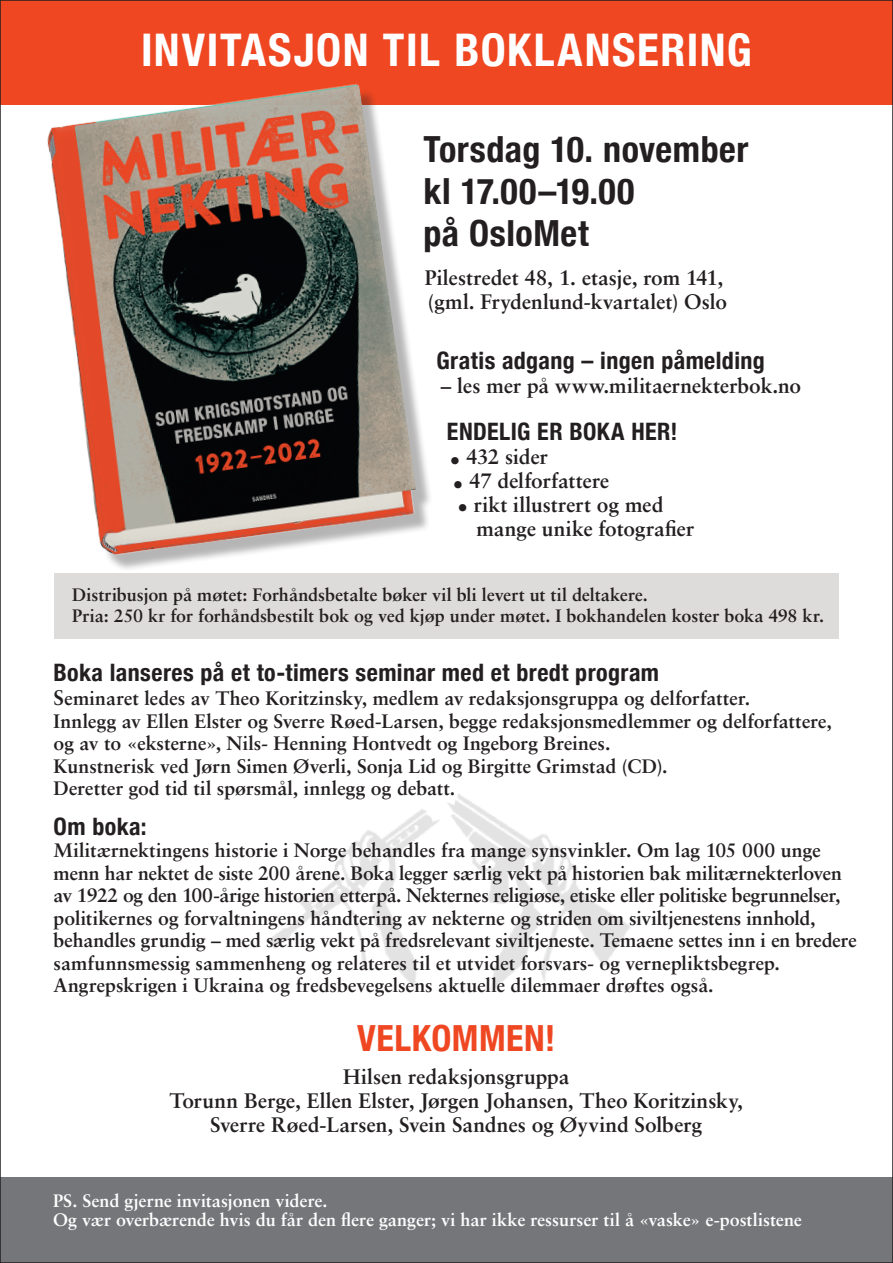
<style>
.page{position:relative;width:893px;height:1263px;background:#fff}
.page>*{position:absolute;margin:0;border:0;box-sizing:border-box;transform-origin:0 0}
.t1{font:700 condensed 45px "Helvetica Neue";letter-spacing:.035em;color:#fff}
.t2{font:700 condensed 36px/42px "Helvetica Neue";letter-spacing:.015em;color:#231f20}
.t3{font:700 condensed 36px "Helvetica Neue";letter-spacing:.015em;color:#ef4722}
.t4{font:700 condensed 24px "Helvetica Neue";letter-spacing:.02em;color:#231f20}
.t5{font:700 21px/24px "Sabon";color:#231f20}
.t6{font:700 19.5px/22.5px "Sabon";color:#231f20}
.t7{font:700 18px/21px "Sabon";color:#231f20}
.t8{font:700 18px/19.5px "Sabon";color:#fff}
.s1{font-size:21px}
</style>
<div class="page">
<div style="left:0;top:1177px;width:892px;height:86px;background:#757679"></div>
<div style="left:0;top:0;width:892px;height:104px;background:#ef4722"></div>
<div style="left:52px;top:90px;width:381px;height:482px;background:#231f20;opacity:.33"></div>
<img style="left:3px;top:104px;width:420px;height:468px">
<svg style="left:47px;top:83px;width:376px;height:481px"></svg>
<img style="left:269px;top:794px;width:361px;height:197px">
<div style="left:54px;top:573px;width:785px;height:66px;background:#dedcda"></div>
<h1 class="t1" style="left:141px;top:12px;width:612px">INVITASJON TIL BOKLANSERING</h1>
<h2 class="t2" style="left:423px;top:126px;width:327px">Torsdag 10. november kl 17.00–19.00<br>på OsloMet</h2>
<p class="t5" style="left:425px;top:265px;width:304px">Pilestredet 48, 1. etasje, rom 141, (gml. Frydenlund-kvartalet) Oslo</p>
<p class="t4" style="left:436px;top:340px;width:330px">Gratis adgang – ingen påmelding</p>
<p class="t5" style="left:441px;top:373px;width:362px">– les mer på www.militaernekterbok.no</p>
<p class="t4" style="left:447px;top:411px;width:232px">ENDELIG ER BOKA HER!</p>
<p class="t5" style="left:450px;top:444px;width:100px">• 432 sider</p>
<p class="t5" style="left:453px;top:468px;width:158px">• 47 delforfattere</p>
<p class="t5" style="left:476px;top:492px;width:219px;text-indent:-19px">• rikt illustrert og med mange unike fotografier</p>
<p class="t7" style="left:72px;top:584px;width:753px">Distribusjon på møtet: Forhåndsbetalte bøker vil bli levert ut til deltakere.<br>Pria: 250 kr for forhåndsbestilt bok og ved kjøp under møtet. I bokhandelen koster boka 498 kr.</p>
<p class="t4" style="left:54px;top:653px;width:607px">Boka lanseres på et to-timers seminar med et bredt program</p>
<p class="t6" style="left:54px;top:687px;width:780px"><span class="s1">S</span>eminaret ledes av Theo Koritzinsky, medlem av redaksjonsgruppa og delforfatter.<br>Innlegg av Ellen Elster og Sverre Røed-Larsen, begge redaksjonsmedlemmer og delforfattere, og av to «eksterne», Nils- Henning Hontvedt og Ingeborg Breines.<br>Kunstnerisk ved Jørn Simen Øverli, Sonja Lid og Birgitte Grimstad (CD).<br>Deretter god tid til spørsmål, innlegg og debatt.</p>
<p class="t4" style="left:54px;top:806px;width:94px">Om boka:</p>
<p class="t6" style="left:54px;top:839px;width:805px">Militærnektingens historie i Norge behandles fra mange synsvinkler. Om lag 105 000 unge menn har nektet de siste 200 årene. Boka legger særlig vekt på historien bak militærnekterloven av 1922 og den 100-årige historien etterpå. Nekternes religiøse, etiske eller politiske begrunnelser, politikernes og forvaltningens håndtering av nekterne og striden om siviltjenestens innhold, behandles grundig – med særlig vekt på fredsrelevant siviltjeneste. Temaene settes inn i en bredere samfunnsmessig sammenheng og relateres til et utvidet forsvars- og vernepliktsbegrep.<br>Angrepskrigen i Ukraina og fredsbevegelsens aktuelle dilemmaer drøftes også.</p>
<h2 class="t3" style="left:357px;top:1008px;width:200px">VELKOMMEN!</h2>
<p class="t5" style="left:169px;top:1064px;width:575px;text-align:center">Hilsen redaksjonsgruppa<br>Torunn Berge, Ellen Elster, Jørgen Johansen, Theo Koritzinsky,<br>Sverre Røed-Larsen, Svein Sandnes og Øyvind Solberg</p>
<p class="t8" style="left:53px;top:1190px;width:750px">PS. Send gjerne invitasjonen videre.<br>Og vær overbærende hvis du får den flere ganger; vi har ikke ressurser til å «vaske» e-postlistene</p>
</div>
